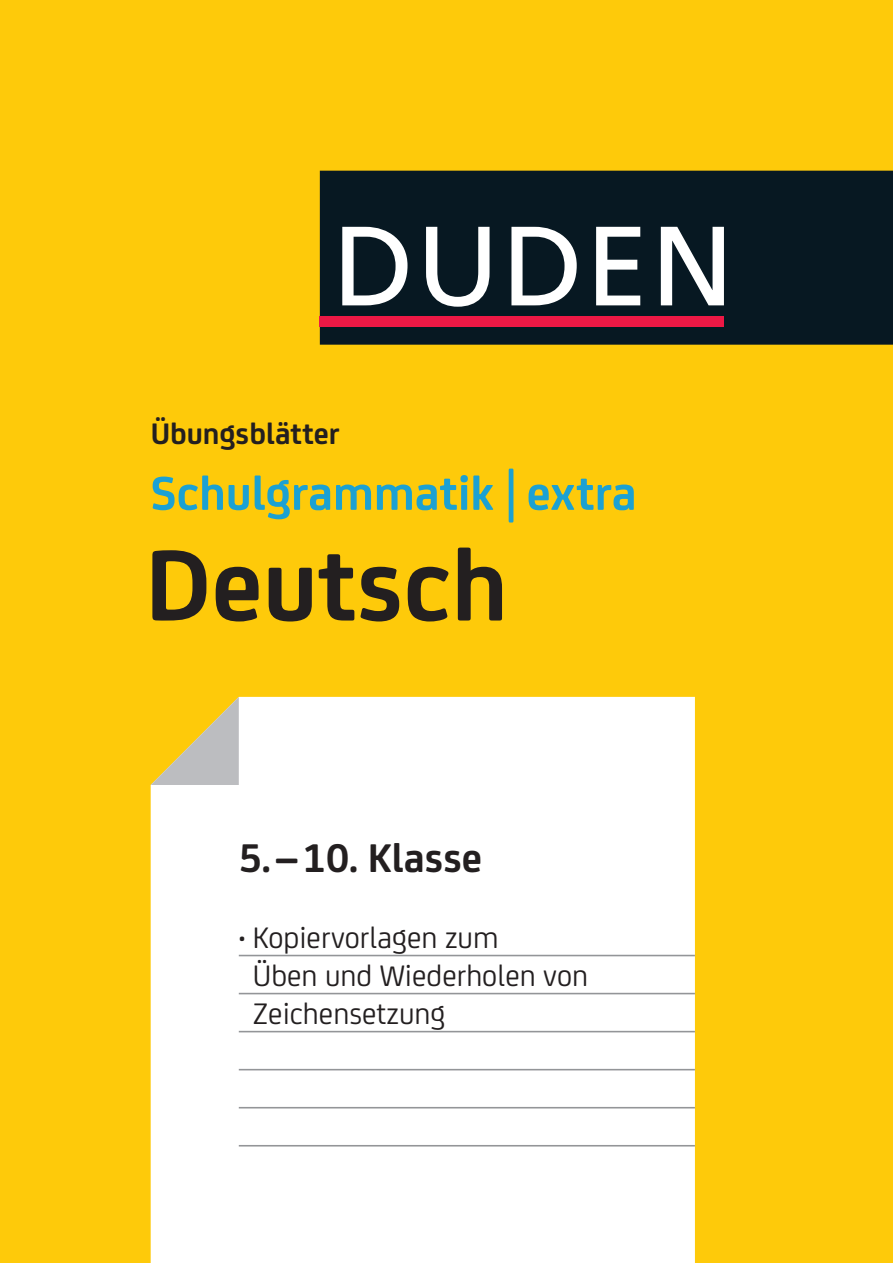
<style>
.page{position:relative;width:893px;height:1263px;background:#fff}
.page>*{position:absolute;margin:0;border:0;box-sizing:border-box;transform-origin:0 0}
.t1{font:700 107.7px "FS Joey";color:#231f20}
.t2{font:700 50.7px "FS Joey";color:#1ca1d2}
.t3{font:700 42.75px "FS Joey";color:#231f20}
.t4{font:31.65px/38.1px "FS Joey";color:#231f20}
.t5{font:700 31.65px "FS Joey";color:#231f20}
.s1{font-weight:500;font-size:76.05px}
.s2{font-weight:700}
.s3{font-weight:700;color:#fff}
</style>
<div class="page">
<div style="left:0;top:0;width:893px;height:1262px;background:#feca0a"></div>
<div style="left:151px;top:697px;width:544px;height:566px;background:#fff"></div>
<svg style="left:151px;top:697px;width:88px;height:88px"></svg>
<hr style="left:239px;top:955px;width:456px;height:1px;background:#939598">
<hr style="left:239px;top:993px;width:456px;height:1px;background:#939598">
<hr style="left:239px;top:1031px;width:456px;height:1px;background:#939598">
<hr style="left:239px;top:1069px;width:456px;height:1px;background:#939598">
<hr style="left:239px;top:1107px;width:456px;height:1px;background:#939598">
<hr style="left:239px;top:1145px;width:456px;height:1px;background:#939598">
<div style="left:320px;top:171px;width:573px;height:174px;background:#071822"></div>
<div style="left:320px;top:316px;width:404px;height:10px;background:#ed1845"></div>
<svg style="left:426px;top:227px;width:64px;height:80px"></svg>
<svg style="left:596px;top:227px;width:44px;height:78px"></svg>
<svg style="left:511px;top:227px;width:66px;height:78px"></svg>
<svg style="left:342px;top:227px;width:65px;height:78px"></svg>
<svg style="left:661px;top:227px;width:63px;height:78px"></svg>
<p class="t5" style="left:151px;top:410px;width:191px">Übungsblätter</p>
<h2 class="t2" style="left:151px;top:455px;width:487px">Schulgrammatik <span class="s1">|</span> extra</h2>
<h1 class="t1" style="left:145px;top:504px;width:364px">Deutsch</h1>
<h3 class="t3" style="left:239px;top:826px;width:245px">5.–10. Klasse</h3>
<p class="t4" style="left:239px;top:916px;width:351px"><span class="s2">·</span> Kopiervorlagen zum<br><span class="s3">·</span> Üben und Wiederholen von <span class="s3">·</span> Zeichensetzung</p>
</div>
